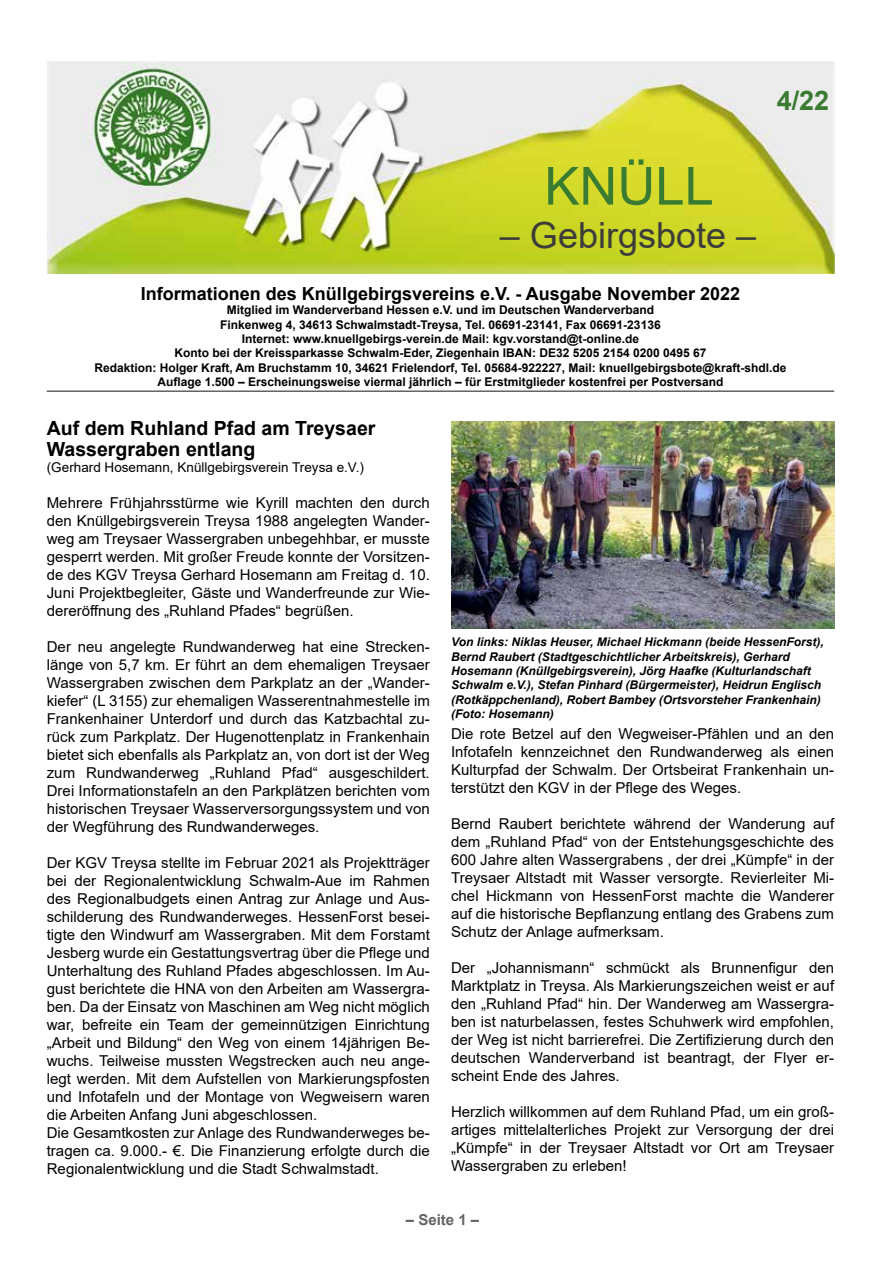
<style>
.page{position:relative;width:881px;height:1263px;background:#fff}
.page>*{position:absolute;margin:0;border:0;box-sizing:border-box;transform-origin:0 0}
.t1{font:52.5px "Arial";color:#387b31}
.t2{font:36px "Arial";color:#3c3c3b}
.t3{font:700 27px "Arial";color:#387b31}
.t4{font:700 19.5px/21px "Arial";color:#000}
.t5{font:700 18px "Arial";color:#000}
.t6{font:15px/18px "Arial";color:#000;text-align:justify}
.t7{font:700 15px "Arial";color:#646363}
.t8{font:13.5px "Arial";color:#000}
.t9{font:700 12px/14.4px "Arial";color:#000;text-align:center}
.t10{font:italic 700 12px/14.4px "Arial";color:#000}
</style>
<div class="page">
<img style="left:47px;top:62px;width:786px;height:211px">
<hr style="left:47px;top:390px;width:786px;height:2px;background:#646363">
<img style="left:451px;top:421px;width:382px;height:207px">
<h1 class="t1" style="left:544px;top:150px;width:171px">KNÜLL</h1>
<h2 class="t2" style="left:499px;top:210px;width:258px">– Gebirgsbote –</h2>
<h3 class="t3" style="left:776px;top:81px;width:54px">4/22</h3>
<p class="t5" style="left:141px;top:281px;width:600px">Informationen des Knüllgebirgsvereins e.V. - Ausgabe November 2022</p>
<p class="t9" style="left:94px;top:303px;width:693px">Mitglied im Wanderverband Hessen e.V. und im Deutschen Wanderverband<br>Finkenweg 4, 34613 Schwalmstadt-Treysa, Tel. 06691-23141, Fax 06691-23136<br>Internet: www.knuellgebirgs-verein.de Mail: kgv.vorstand@t-online.de<br>Konto bei der Kreissparkasse Schwalm-Eder, Ziegenhain IBAN: DE32 5205 2154 0200 0495 67<br>Redaktion: Holger Kraft, Am Bruchstamm 10, 34621 Frielendorf, Tel. 05684-922227, Mail: knuellgebirgsbote@kraft-shdl.de Auflage 1.500 – Erscheinungsweise viermal jährlich – für Erstmitglieder kostenfrei per Postversand</p>
<h3 class="t4" style="left:47px;top:418px;width:330px">Auf dem Ruhland Pfad am Treysaer<br>Wassergraben entlang</h3>
<p class="t8" style="left:47px;top:458px;width:318px">(Gerhard Hosemann, Knüllgebirgsverein Treysa e.V.)</p>
<p class="t6" style="left:47px;top:494px;width:384px">Mehrere Frühjahrsstürme wie Kyrill machten den durch den Knüllgebirgsverein Treysa 1988 angelegten Wander&shy;weg am Treysaer Wassergraben unbegehhbar, er musste gesperrt werden. Mit großer Freude konnte der Vorsitzen&shy;de des KGV Treysa Gerhard Hosemann am Freitag d. 10.<br>Juni Projektbegleiter, Gäste und Wanderfreunde zur Wie&shy;dereröffnung des „Ruhland Pfades“ begrüßen.</p>
<p class="t6" style="left:47px;top:638px;width:384px">Der neu angelegte Rundwanderweg hat eine Strecken&shy;länge von 5,7 km. Er führt an dem ehemaligen Treysaer Wassergraben zwischen dem Parkplatz an der „Wander&shy;kiefer“ (L 3155) zur ehemaligen Wasserentnahmestelle im Frankenhainer Unterdorf und durch das Katzbachtal zu&shy;rück zum Parkplatz. Der Hugenottenplatz in Frankenhain bietet sich ebenfalls als Parkplatz an, von dort ist der Weg zum Rundwanderweg „Ruhland Pfad“ ausgeschildert.<br>Drei Informationstafeln an den Parkplätzen berichten vom historischen Treysaer Wasserversorgungssystem und von der Wegführung des Rundwanderweges.</p>
<p class="t6" style="left:47px;top:854px;width:384px;text-align:left">Der KGV Treysa stellte im Februar 2021 als Projektträger bei der Regionalentwicklung Schwalm-Aue im Rahmen des Regionalbudgets einen Antrag zur Anlage und Aus&shy;schilderung des Rundwanderweges. HessenForst besei&shy;tigte den Windwurf am Wassergraben. Mit dem Forstamt Jesberg wurde ein Gestattungsvertrag über die Pflege und Unterhaltung des Ruhland Pfades abgeschlossen. Im Au&shy;gust berichtete die HNA von den Arbeiten am Wassergra&shy;ben. Da der Einsatz von Maschinen am Weg nicht möglich war, befreite ein Team der gemeinnützigen Einrichtung „Arbeit und Bildung“ den Weg von einem 14jährigen Be&shy;wuchs. Teilweise mussten Wegstrecken auch neu ange&shy;legt werden. Mit dem Aufstellen von Markierungspfosten und Infotafeln und der Montage von Wegweisern waren die Arbeiten Anfang Juni abgeschlossen.<br>Die Gesamtkosten zur Anlage des Rundwanderweges be&shy;tragen ca. 9.000.- €. Die Finanzierung erfolgte durch die Regionalentwicklung und die Stadt Schwalmstadt.</p>
<p class="t10" style="left:451px;top:635px;width:374px">Von links: Niklas Heuser, Michael Hickmann (beide HessenForst), Bernd Raubert (Stadtgeschichtlicher Arbeitskreis), Gerhard Hosemann (Knüllgebirgsverein), Jörg Haafke (Kulturlandschaft Schwalm e.V.), Stefan Pinhard (Bürgermeister), Heidrun Englisch (Rotkäppchenland), Robert Bambey (Ortsvorsteher Frankenhain) (Foto: Hosemann)</p>
<p class="t6" style="left:451px;top:724px;width:384px">Die rote Betzel auf den Wegweiser-Pfählen und an den Infotafeln kennzeichnet den Rundwanderweg als einen Kulturpfad der Schwalm. Der Ortsbeirat Frankenhain un&shy;terstützt den KGV in der Pflege des Weges.</p>
<p class="t6" style="left:451px;top:814px;width:384px">Bernd Raubert berichtete während der Wanderung auf dem „Ruhland Pfad“ von der Entstehungsgeschichte des 600 Jahre alten Wassergrabens , der drei „Kümpfe“ in der Treysaer Altstadt mit Wasser versorgte. Revierleiter Mi&shy;chel Hickmann von HessenForst machte die Wanderer auf die historische Bepflanzung entlang des Grabens zum Schutz der Anlage aufmerksam.</p>
<p class="t6" style="left:451px;top:958px;width:384px">Der „Johannismann“ schmückt als Brunnenfigur den Marktplatz in Treysa. Als Markierungszeichen weist er auf den „Ruhland Pfad“ hin. Der Wanderweg am Wassergra&shy;ben ist naturbelassen, festes Schuhwerk wird empfohlen, der Weg ist nicht barrierefrei. Die Zertifizierung durch den deutschen Wanderverband ist beantragt, der Flyer er&shy;scheint Ende des Jahres.</p>
<p class="t6" style="left:451px;top:1102px;width:384px">Herzlich willkommen auf dem Ruhland Pfad, um ein groß&shy;artiges mittelalterliches Projekt zur Versorgung der drei „Kümpfe“ in der Treysaer Altstadt vor Ort am Treysaer Wassergraben zu erleben!</p>
<p class="t7" style="left:405px;top:1209px;width:75px">– Seite 1 –</p>
</div>
